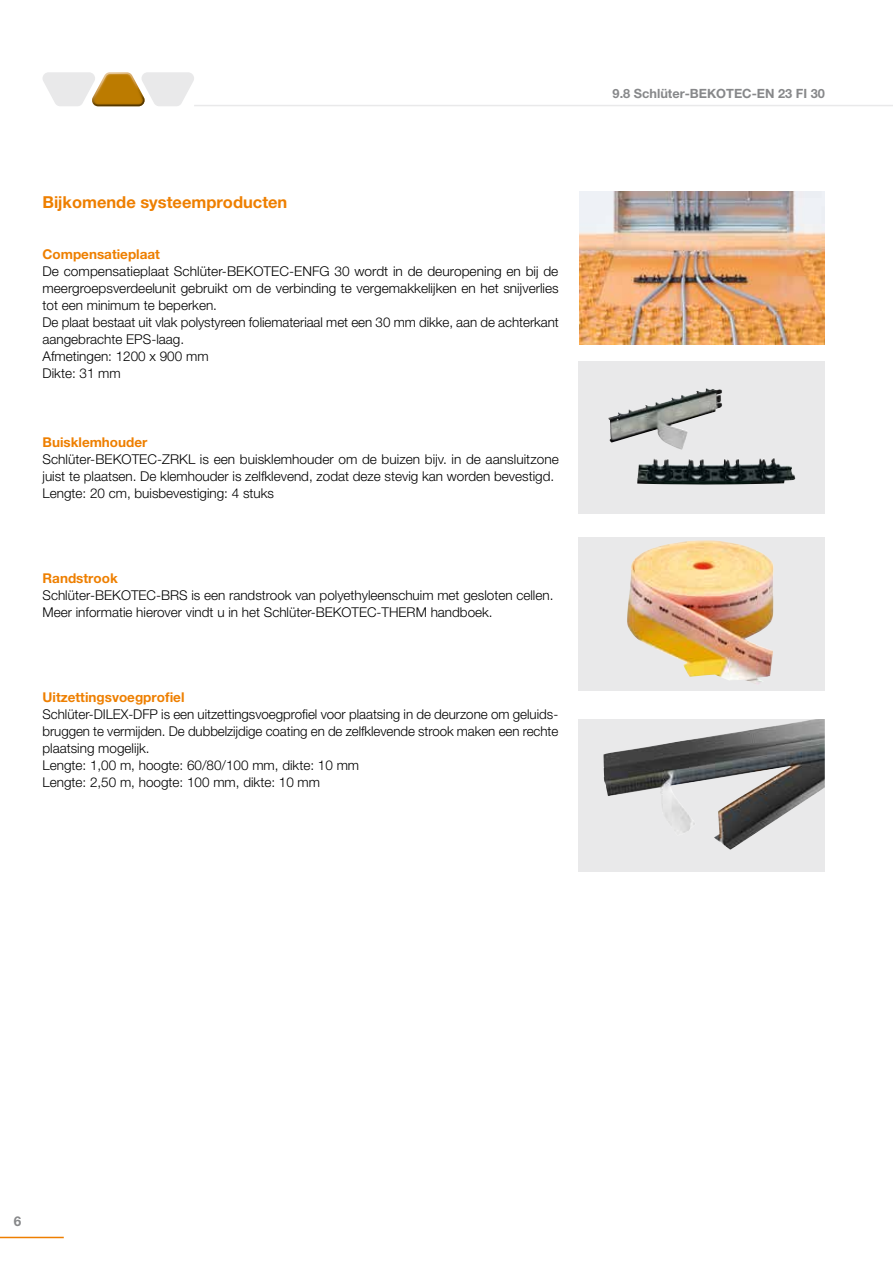
<style>
.page{position:relative;width:893px;height:1263px;background:#fff}
.page>*{position:absolute;margin:0;border:0;box-sizing:border-box;transform-origin:0 0}
.Überschrift{font:700 16.5px "Helvetica Neue LT Pro";color:#ee7f00}
.Fließtext{font:300 13.5px/17px "Helvetica Neue LT Pro";color:#000;text-align:justify}
.Unter-Überschrift{font:700 13.5px "Helvetica Neue LT Pro";color:#ee7f00}
.t1{font:700 13.5px "Helvetica Neue LT Pro";color:#87888a}
.t2{font:700 12.75px "Helvetica Neue LT Pro";color:#87888a}
</style>
<div class="page">
<hr style="left:194px;top:105px;width:699px;height:1px;background:#e9e9ea">
<svg style="left:43px;top:72px;width:151px;height:34px"></svg>
<hr style="left:0;top:1237px;width:64px;height:1px;background:#ee7f00">
<img style="left:580px;top:191px;width:245px;height:153px">
<div style="left:578px;top:719px;width:247px;height:153px;background:#e9e9ea"></div>
<img style="left:603px;top:719px;width:222px;height:131px">
<div style="left:578px;top:537px;width:247px;height:153px;background:#e9e9ea"></div>
<img style="left:627px;top:540px;width:147px;height:144px">
<div style="left:578px;top:361px;width:247px;height:153px;background:#e9e9ea"></div>
<img style="left:608px;top:388px;width:166px;height:77px">
<p class="Überschrift" style="left:43px;top:192px;width:246px">Bijkomende systeemproducten</p>
<p class="Unter-Überschrift" style="left:43px;top:246px;width:119px">Compensatieplaat</p>
<p class="Fließtext" style="left:43px;top:263px;width:518px">De compensatieplaat Schlüter-BEKOTEC-ENFG 30 wordt in de deuropening en bij de meergroepsverdeelunit gebruikt om de verbinding te vergemakkelijken en het snijverlies tot een minimum te beperken.</p>
<p class="Fließtext" style="left:43px;top:314px;width:518px">De plaat bestaat uit vlak polystyreen foliemateriaal met een 30 mm dikke, aan de achterkant aangebrachte EPS-laag.</p>
<p class="Fließtext" style="left:43px;top:348px;width:168px">Afmetingen: 1200 x 900 mm</p>
<p class="Fließtext" style="left:43px;top:365px;width:80px">Dikte: 31 mm</p>
<p class="Unter-Überschrift" style="left:43px;top:433px;width:106px">Buisklemhouder</p>
<p class="Fließtext" style="left:43px;top:450px;width:518px">Schlüter-BEKOTEC-ZRKL is een buisklemhouder om de buizen bijv. in de aansluitzone juist te plaatsen. De klemhouder is zelfklevend, zodat deze stevig kan worden bevestigd.</p>
<p class="Fließtext" style="left:43px;top:484px;width:233px">Lengte: 20 cm, buisbevestiging: 4 stuks</p>
<p class="Unter-Überschrift" style="left:43px;top:569px;width:77px">Randstrook</p>
<p class="Fließtext" style="left:43px;top:586px;width:512px">Schlüter-BEKOTEC-BRS is een randstrook van polyethyleenschuim met gesloten cellen.</p>
<p class="Fließtext" style="left:43px;top:603px;width:452px">Meer informatie hierover vindt u in het Schlüter-BEKOTEC-THERM handboek.</p>
<p class="Unter-Überschrift" style="left:43px;top:688px;width:143px">Uitzettingsvoegprofiel</p>
<p class="Fließtext" style="left:43px;top:705px;width:517px">Schlüter-DILEX-DFP is een uitzettingsvoegprofiel voor plaatsing in de deurzone om geluids&shy;bruggen te vermijden. De dubbelzijdige coating en de zelfklevende strook maken een rechte plaatsing mogelijk.</p>
<p class="Fließtext" style="left:43px;top:756px;width:318px">Lengte: 1,00 m, hoogte: 60/80/100 mm, dikte: 10 mm</p>
<p class="Fließtext" style="left:43px;top:773px;width:279px">Lengte: 2,50 m, hoogte: 100 mm, dikte: 10 mm</p>
<p class="t2" style="left:613px;top:86px;width:214px">9.8 Schlüter-BEKOTEC-EN 23 FI 30</p>
<p class="t1" style="left:14px;top:1213px;width:9px">6</p>
</div>
